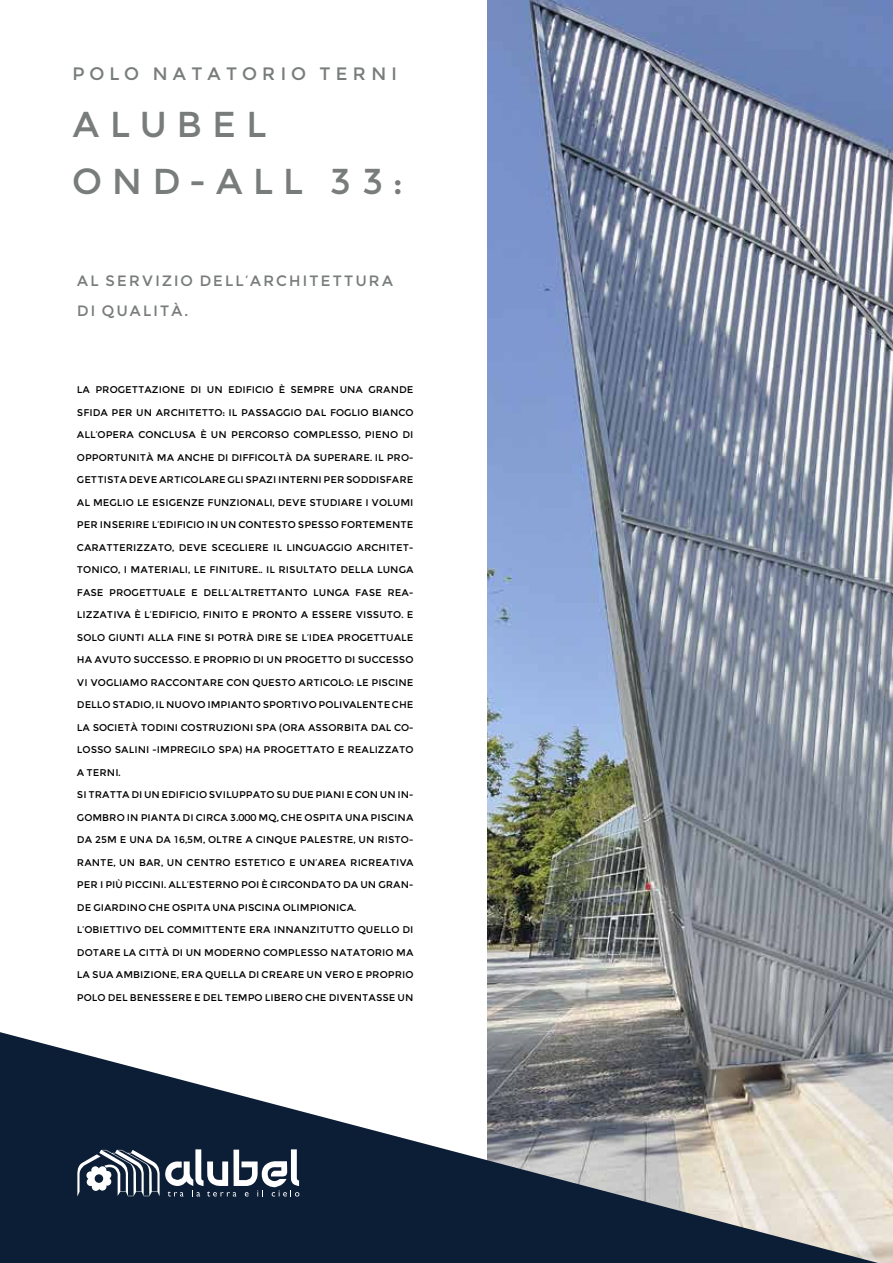
<style>
.page{position:relative;width:893px;height:1263px;background:#fff}
.page>*{position:absolute;margin:0;border:0;box-sizing:border-box;transform-origin:0 0}
.t1{font:36px/57px "Montserrat";letter-spacing:.26em;color:#787d7b}
.t2{font:18px "Montserrat";letter-spacing:.26em;color:#787d7b}
.t3{font:15px/30px "Montserrat";letter-spacing:.11em;color:#787d7b}
.t4{font:9.75px "Montserrat";color:#000}
</style>
<div class="page">
<img style="left:488px;top:0;width:405px;height:1263px">
<svg style="left:0;top:1032px;width:878px;height:231px"></svg>
<svg style="left:77px;top:1149px;width:222px;height:47px"></svg>
<h2 class="t2" style="left:72px;top:63px;width:326px">POLO NATATORIO TERNI</h2>
<h1 class="t1" style="left:72px;top:96px;width:331px">ALUBEL<br>OND-ALL 33:</h1>
<h3 class="t3" style="left:77px;top:265px;width:318px">AL SERVIZIO DELL’ARCHITETTURA<br>DI QUALITÀ.</h3>
<p class="t4" style="left:77px;top:384px;width:338px">LA PROGETTAZIONE DI UN EDIFICIO È SEMPRE UNA GRANDE</p>
<p class="t4" style="left:77px;top:406px;width:338px">SFIDA PER UN ARCHITETTO: IL PASSAGGIO DAL FOGLIO BIANCO</p>
<p class="t4" style="left:77px;top:429px;width:338px">ALL’OPERA CONCLUSA È UN PERCORSO COMPLESSO, PIENO DI</p>
<p class="t4" style="left:77px;top:451px;width:338px">OPPORTUNITÀ MA ANCHE DI DIFFICOLTÀ DA SUPERARE. IL PRO-</p>
<p class="t4" style="left:77px;top:474px;width:338px">GETTISTA DEVE ARTICOLARE GLI SPAZI INTERNI PER SODDISFARE</p>
<p class="t4" style="left:77px;top:496px;width:338px">AL MEGLIO LE ESIGENZE FUNZIONALI, DEVE STUDIARE I VOLUMI</p>
<p class="t4" style="left:77px;top:519px;width:338px">PER INSERIRE L’EDIFICIO IN UN CONTESTO SPESSO FORTEMENTE</p>
<p class="t4" style="left:77px;top:541px;width:338px">CARATTERIZZATO, DEVE SCEGLIERE IL LINGUAGGIO ARCHITET-</p>
<p class="t4" style="left:77px;top:564px;width:338px">TONICO, I MATERIALI, LE FINITURE.. IL RISULTATO DELLA LUNGA</p>
<p class="t4" style="left:77px;top:586px;width:338px">FASE PROGETTUALE E DELL’ALTRETTANTO LUNGA FASE REA-</p>
<p class="t4" style="left:77px;top:609px;width:338px">LIZZATIVA È L’EDIFICIO, FINITO E PRONTO A ESSERE VISSUTO. E</p>
<p class="t4" style="left:77px;top:631px;width:338px">SOLO GIUNTI ALLA FINE SI POTRÀ DIRE SE L’IDEA PROGETTUALE</p>
<p class="t4" style="left:77px;top:654px;width:338px">HA AVUTO SUCCESSO. E PROPRIO DI UN PROGETTO DI SUCCESSO</p>
<p class="t4" style="left:77px;top:676px;width:338px">VI VOGLIAMO RACCONTARE CON QUESTO ARTICOLO: LE PISCINE</p>
<p class="t4" style="left:77px;top:699px;width:338px">DELLO STADIO, IL NUOVO IMPIANTO SPORTIVO POLIVALENTE CHE</p>
<p class="t4" style="left:77px;top:721px;width:338px">LA SOCIETÀ TODINI COSTRUZIONI SPA (ORA ASSORBITA DAL CO-</p>
<p class="t4" style="left:77px;top:744px;width:338px">LOSSO SALINI -IMPREGILO SPA) HA PROGETTATO E REALIZZATO</p>
<p class="t4" style="left:77px;top:766px;width:45px">A TERNI.</p>
<p class="t4" style="left:77px;top:789px;width:338px">SI TRATTA DI UN EDIFICIO SVILUPPATO SU DUE PIANI E CON UN IN-</p>
<p class="t4" style="left:77px;top:811px;width:338px">GOMBRO IN PIANTA DI CIRCA 3.000 MQ, CHE OSPITA UNA PISCINA</p>
<p class="t4" style="left:77px;top:834px;width:338px">DA 25M E UNA DA 16,5M, OLTRE A CINQUE PALESTRE, UN RISTO-</p>
<p class="t4" style="left:77px;top:856px;width:338px">RANTE, UN BAR, UN CENTRO ESTETICO E UN’AREA RICREATIVA</p>
<p class="t4" style="left:77px;top:879px;width:338px">PER I PIÙ PICCINI. ALL’ESTERNO POI È CIRCONDATO DA UN GRAN-</p>
<p class="t4" style="left:77px;top:901px;width:281px">DE GIARDINO CHE OSPITA UNA PISCINA OLIMPIONICA.</p>
<p class="t4" style="left:77px;top:924px;width:338px">L’OBIETTIVO DEL COMMITTENTE ERA INNANZITUTTO QUELLO DI</p>
<p class="t4" style="left:77px;top:946px;width:338px">DOTARE LA CITTÀ DI UN MODERNO COMPLESSO NATATORIO MA</p>
<p class="t4" style="left:77px;top:969px;width:338px">LA SUA AMBIZIONE, ERA QUELLA DI CREARE UN VERO E PROPRIO</p>
<p class="t4" style="left:77px;top:991px;width:338px">POLO DEL BENESSERE E DEL TEMPO LIBERO CHE DIVENTASSE UN</p>
</div>
